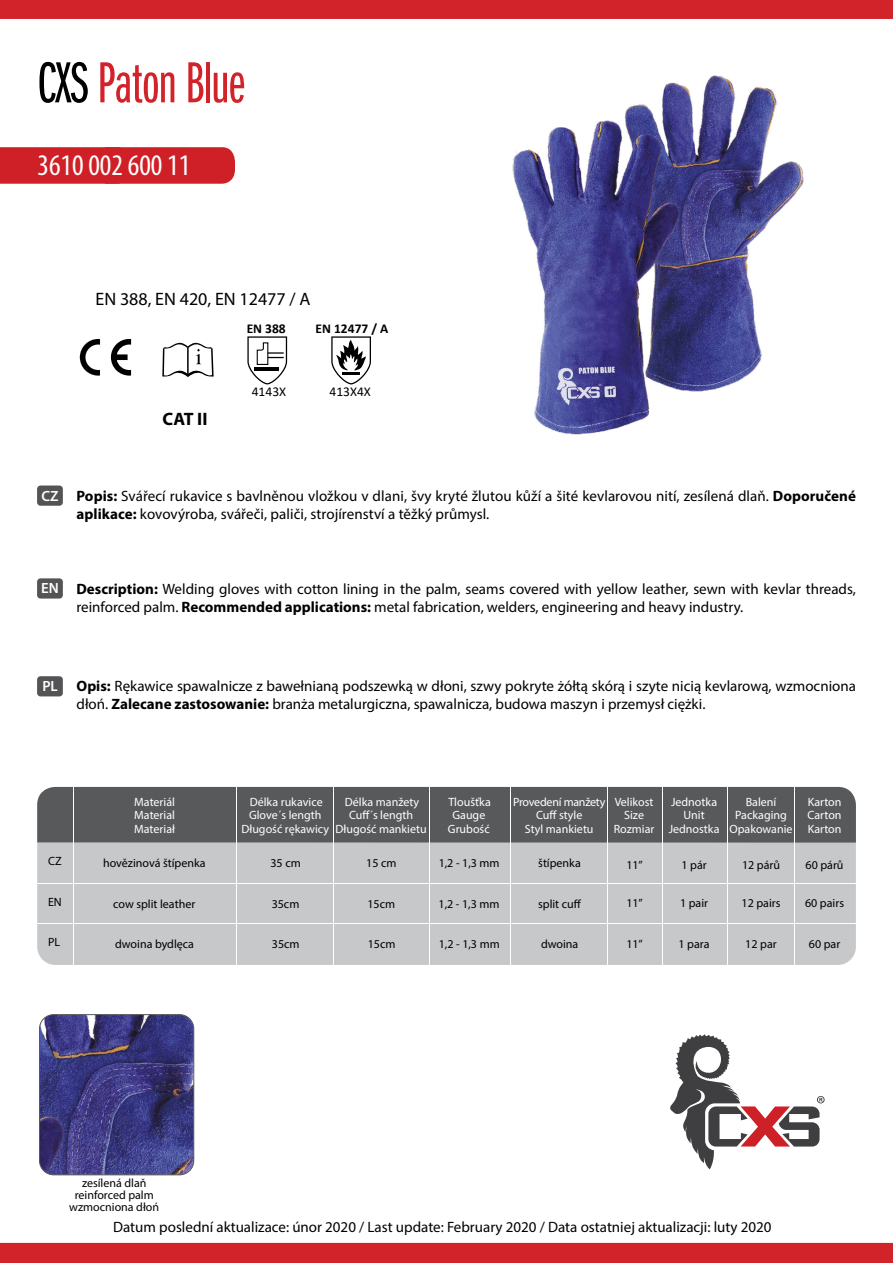
<style>
.page{position:relative;width:893px;height:1263px;background:#fff}
.page>*{position:absolute;margin:0;border:0;box-sizing:border-box;transform-origin:0 0}
.t1{font:60px "Franklin Got Itc DOT Boo Ext Com";letter-spacing:-.01em;color:#d2232a}
.t2{font:condensed 30px "Myriad Pro";color:#fff}
.t3{font:18px "Myriad Pro";color:#000}
.t4{font:700 18px "Myriad Pro";color:#000}
.t5{font:15px/18px "Myriad Pro";color:#000}
.t6{font:600 14.85px "Myriad Pro";color:#fff}
.t7{font:700 13.5px "Calibri";color:#000}
.t8{font:13.5px "Calibri";color:#000}
.t9{font:12px "Myriad Pro";color:#fff}
.t10{font:12px/12px "Myriad Pro";color:#000;text-align:center}
.t11{font:12px "Myriad Pro";letter-spacing:-.02em;color:#fff}
.s1{color:#000}
.s2{font-weight:700}
</style>
<div class="page">
<div style="left:0;top:147px;width:235px;height:37px;background:#cf2027"></div>
<img style="left:512px;top:75px;width:292px;height:360px">
<img style="left:39px;top:1015px;width:155px;height:160px">
<div style="left:39px;top:1014px;width:155px;height:161px;border:1px solid #58595b;border-radius:14px"></div>
<svg style="left:670px;top:1034px;width:155px;height:135px"></svg>
<div style="left:37px;top:485px;width:26px;height:21px;background:#545456;border-radius:3px"></div>
<div style="left:37px;top:578px;width:26px;height:21px;background:#545456;border-radius:3px"></div>
<div style="left:37px;top:676px;width:26px;height:20px;background:#545456;border-radius:3px"></div>
<div style="left:0;top:0;width:893px;height:19px;background:#d2232a"></div>
<div style="left:0;top:1243px;width:893px;height:20px;background:#d2232a"></div>
<svg style="left:247px;top:336px;width:40px;height:48px"></svg>
<svg style="left:162px;top:342px;width:52px;height:35px"></svg>
<svg style="left:80px;top:339px;width:20px;height:37px"></svg>
<svg style="left:111px;top:339px;width:20px;height:37px"></svg>
<svg style="left:331px;top:336px;width:40px;height:48px"></svg>
<div style="left:37px;top:787px;width:819px;height:178px;background:#c7c8ca;border-radius:18px"></div>
<div style="left:37px;top:787px;width:819px;height:55px;background:#58595b"></div>
<hr style="left:237px;top:787px;width:1px;height:178px;background:#fff">
<hr style="left:73px;top:787px;width:1px;height:178px;background:#fff">
<hr style="left:37px;top:923px;width:819px;height:1px;background:#fff">
<hr style="left:37px;top:883px;width:819px;height:1px;background:#fff">
<hr style="left:794px;top:787px;width:1px;height:178px;background:#fff">
<hr style="left:727px;top:787px;width:1px;height:178px;background:#fff">
<hr style="left:662px;top:787px;width:1px;height:178px;background:#fff">
<hr style="left:607px;top:787px;width:1px;height:178px;background:#fff">
<hr style="left:511px;top:787px;width:1px;height:178px;background:#fff">
<hr style="left:429px;top:787px;width:1px;height:178px;background:#fff">
<hr style="left:333px;top:787px;width:1px;height:178px;background:#fff">
<h1 class="t1" style="left:37px;top:51px;width:209px"><span class="s1">CXS</span> Paton Blue</h1>
<h2 class="t2" style="left:38px;top:147px;width:154px">3610 002 600 11</h2>
<p class="t3" style="left:96px;top:288px;width:217px">EN 388, EN 420, EN 12477 / A</p>
<p class="t4" style="left:163px;top:407px;width:46px">CAT II</p>
<p class="t7" style="left:247px;top:319px;width:41px">EN 388</p>
<p class="t8" style="left:252px;top:382px;width:36px">4143X</p>
<p class="t7" style="left:316px;top:319px;width:74px">EN 12477 / A</p>
<p class="t8" style="left:330px;top:382px;width:43px">413X4X</p>
<p class="t6" style="left:42px;top:486px;width:19px">CZ</p>
<p class="t5" style="left:77px;top:486px;width:781px"><span class="s2">Popis:</span> Svářecí rukavice s bavlněnou vložkou v dlani, švy kryté žlutou kůží a šité kevlarovou nití, zesílená dlaň. <span class="s2">Doporučené aplikace:</span> kovovýroba, svářeči, paliči, strojírenství a těžký průmysl.</p>
<p class="t6" style="left:41px;top:579px;width:19px">EN</p>
<p class="t5" style="left:77px;top:579px;width:781px"><span class="s2">Description:</span> Welding gloves with cotton lining in the palm, seams covered with yellow leather, sewn with kevlar threads, reinforced palm. <span class="s2">Recommended applications:</span> metal fabrication, welders, engineering and heavy industry.</p>
<p class="t6" style="left:42px;top:677px;width:17px">PL</p>
<p class="t5" style="left:77px;top:677px;width:781px"><span class="s2">Opis:</span> Rękawice spawalnicze z bawełnianą podszewką w dłoni, szwy pokryte żółtą skórą i szyte nicią kevlarową, wzmocniona dłoń. <span class="s2">Zalecane zastosowanie:</span> branża metalurgiczna, spawalnicza, budowa maszyn i przemysł ciężki.</p>
<p class="t9" style="left:134px;top:794px;width:42px">Materiál</p>
<p class="t9" style="left:134px;top:808px;width:42px">Material</p>
<p class="t9" style="left:134px;top:822px;width:42px">Materiał</p>
<p class="t9" style="left:250px;top:794px;width:75px">Délka rukavice</p>
<p class="t9" style="left:241px;top:821px;width:89px">Długość rękawicy</p>
<p class="t9" style="left:345px;top:794px;width:76px">Délka manžety</p>
<p class="t9" style="left:335px;top:821px;width:93px">Długość mankietu</p>
<p class="t9" style="left:349px;top:808px;width:66px">Cuff´s length</p>
<p class="t9" style="left:249px;top:808px;width:74px">Glove´s length</p>
<p class="t9" style="left:448px;top:794px;width:44px">Tloušťka</p>
<p class="t9" style="left:448px;top:821px;width:43px">Grubość</p>
<p class="t9" style="left:452px;top:808px;width:34px">Gauge</p>
<p class="t11" style="left:513px;top:794px;width:94px">Provedení manžety</p>
<p class="t9" style="left:525px;top:821px;width:70px">Styl mankietu</p>
<p class="t9" style="left:536px;top:808px;width:48px">Cuff style</p>
<p class="t9" style="left:615px;top:794px;width:40px">Velikost</p>
<p class="t9" style="left:614px;top:821px;width:42px">Rozmiar</p>
<p class="t9" style="left:624px;top:808px;width:21px">Size</p>
<p class="t9" style="left:671px;top:794px;width:48px">Jednotka</p>
<p class="t9" style="left:669px;top:821px;width:52px">Jednostka</p>
<p class="t9" style="left:683px;top:808px;width:23px">Unit</p>
<p class="t9" style="left:746px;top:794px;width:32px">Balení</p>
<p class="t9" style="left:729px;top:821px;width:65px">Opakowanie</p>
<p class="t9" style="left:735px;top:808px;width:53px">Packaging</p>
<p class="t9" style="left:808px;top:794px;width:35px">Karton</p>
<p class="t9" style="left:808px;top:821px;width:35px">Karton</p>
<p class="t9" style="left:808px;top:808px;width:36px">Carton</p>
<p class="t10" style="left:48px;top:855px;width:15px">CZ</p>
<p class="t10" style="left:103px;top:857px;width:104px">hovězinová štípenka</p>
<p class="t10" style="left:270px;top:857px;width:32px">35 cm</p>
<p class="t10" style="left:366px;top:857px;width:32px">15 cm</p>
<p class="t10" style="left:439px;top:857px;width:62px">1,2 - 1,3 mm</p>
<p class="t10" style="left:538px;top:857px;width:44px">štípenka</p>
<p class="t10" style="left:806px;top:859px;width:40px">60 párů</p>
<p class="t10" style="left:742px;top:859px;width:40px">12 párů</p>
<p class="t10" style="left:681px;top:859px;width:27px">1 pár</p>
<p class="t10" style="left:626px;top:859px;width:18px">11”</p>
<p class="t10" style="left:48px;top:896px;width:15px">EN</p>
<p class="t10" style="left:113px;top:897px;width:84px">cow split leather</p>
<p class="t10" style="left:272px;top:897px;width:29px">35cm</p>
<p class="t10" style="left:367px;top:897px;width:29px">15cm</p>
<p class="t10" style="left:439px;top:897px;width:62px">1,2 - 1,3 mm</p>
<p class="t10" style="left:538px;top:897px;width:45px">split cuff</p>
<p class="t10" style="left:626px;top:897px;width:18px">11”</p>
<p class="t10" style="left:680px;top:897px;width:30px">1 pair</p>
<p class="t10" style="left:741px;top:897px;width:40px">12 pairs</p>
<p class="t10" style="left:805px;top:897px;width:40px">60 pairs</p>
<p class="t10" style="left:48px;top:936px;width:14px">PL</p>
<p class="t10" style="left:115px;top:938px;width:80px">dwoina bydlęca</p>
<p class="t10" style="left:272px;top:938px;width:29px">35cm</p>
<p class="t10" style="left:368px;top:938px;width:29px">15cm</p>
<p class="t10" style="left:439px;top:938px;width:62px">1,2 - 1,3 mm</p>
<p class="t10" style="left:541px;top:938px;width:39px">dwoina</p>
<p class="t10" style="left:626px;top:938px;width:18px">11”</p>
<p class="t10" style="left:679px;top:938px;width:32px">1 para</p>
<p class="t10" style="left:745px;top:938px;width:33px">12 par</p>
<p class="t10" style="left:809px;top:938px;width:33px">60 par</p>
<p class="t10" style="left:69px;top:1177px;width:91px">zesílená dlaň reinforced palm wzmocniona dłoń</p>
<p class="t5" style="left:113px;top:1218px;width:660px">Datum poslední aktualizace: únor 2020 / Last update: February 2020 / Data ostatniej aktualizacji: luty 2020</p>
</div>
